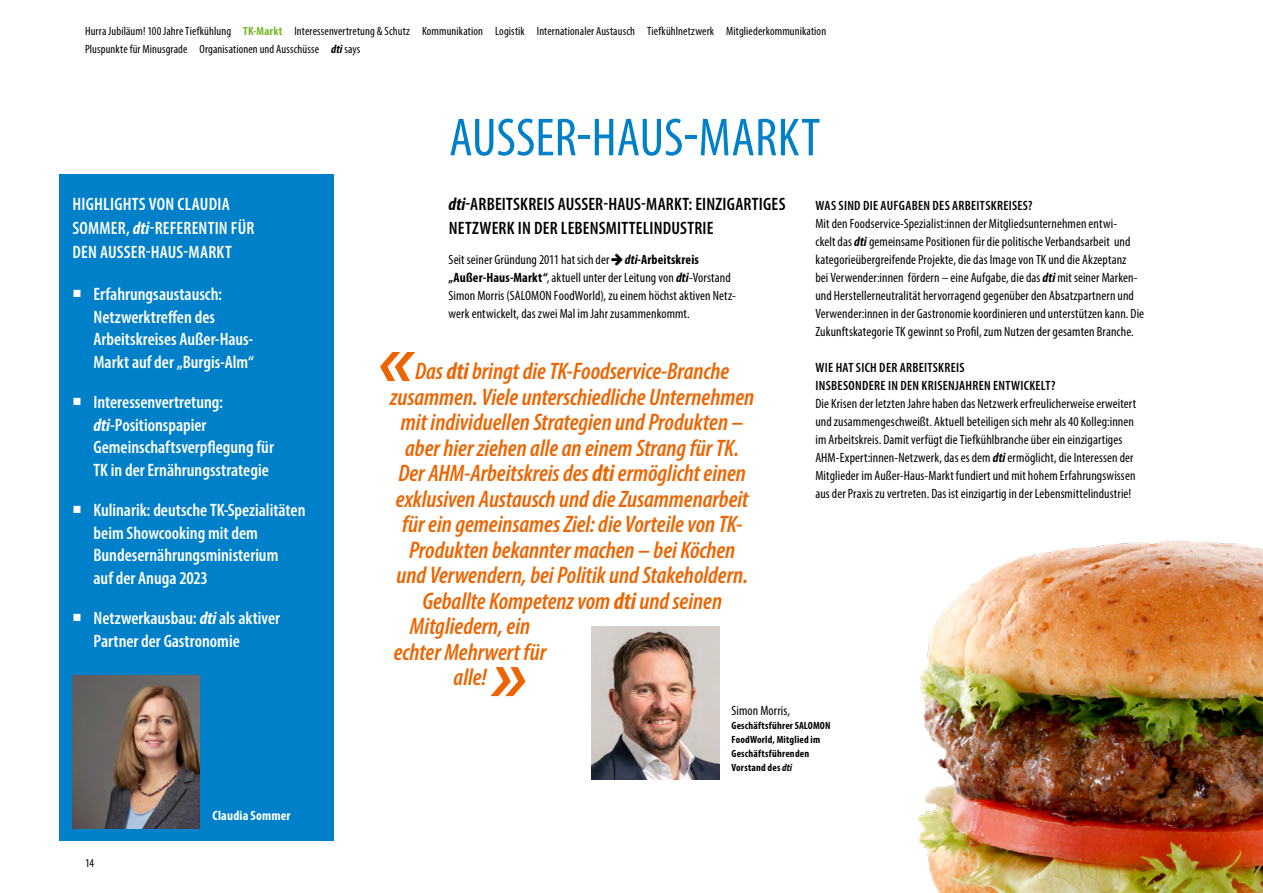
<style>
.page{position:relative;width:1263px;height:893px;background:#fff}
.page>*{position:absolute;margin:0;border:0;box-sizing:border-box;transform-origin:0 0}
.Zwischen{font:condensed 54px "Myriad Pro";color:#0080c8}
.Zitate{font:italic 600 condensed 24px "Myriad Pro";color:#ec6502}
.t1{font:600 condensed 18px/22.5px "Myriad Pro";color:#fff}
.t2{font:600 condensed 18px/24px "Myriad Pro";letter-spacing:.01em;color:#000}
.Fliesstext{font:condensed 13.5px/18px "Myriad Pro";letter-spacing:.005em;color:#000}
.t3{font:600 condensed 13.5px/18px "Myriad Pro";letter-spacing:.02em;color:#000}
.Name{font:700 condensed 13.5px "Myriad Pro";letter-spacing:.01em;color:#fff}
.Name-2{font:condensed 13.5px "Myriad Pro";letter-spacing:.01em;color:#000}
.t4{font:condensed 12px/18px "Myriad Pro";letter-spacing:.01em;color:#000}
.Position{font:700 condensed 10.5px/14px "Myriad Pro";letter-spacing:.02em;color:#000}
.s1{font-weight:700;color:#76b828}
.s2{font-weight:700;font-style:italic}
.s3{font-weight:700}
.s4{font-style:italic}
</style>
<div class="page">
<img style="left:917px;top:541px;width:346px;height:352px">
<div style="left:60px;top:174px;width:274px;height:666px;background:#0080c8"></div>
<svg style="left:380px;top:352px;width:35px;height:29px"></svg>
<svg style="left:490px;top:667px;width:35px;height:29px"></svg>
<img style="left:72px;top:675px;width:128px;height:153px">
<img style="left:592px;top:626px;width:127px;height:154px">
<p class="t4" style="left:85px;top:21px;width:743px">Hurra Jubiläum! 100 Jahre Tiefkühlung <span class="s1">TK-Markt</span> Interessenvertretung &amp; Schutz Kommunikation Logistik Internationaler Austausch Tiefkühlnetzwerk Mitgliederkommunikation<br>Pluspunkte für Minusgrade Organisationen und Ausschüsse <span class="s2">dti</span> says</p>
<h2 class="t1" style="left:72px;top:192px;width:184px;line-height:24px">HIGHLIGHTS VON CLAUDIA<br>SOMMER, <span class="s2">dti</span>-REFERENTIN FÜR<br>DEN AUSSER-HAUS-MARKT</h2>
<p class="t1" style="left:94px;top:283px;width:162px">Erfahrungsaustausch:<br>Netzwerktreffen des<br>Arbeitskreises Außer-Haus-<br>Markt auf der „Burgis-Alm“</p>
<p class="t1" style="left:94px;top:391px;width:182px">Interessenvertretung: <span class="s2">dti</span>-Positionspapier<br>Gemeinschaftsverpflegung für<br>TK in der Ernährungsstrategie</p>
<p class="t1" style="left:94px;top:499px;width:213px">Kulinarik: deutsche TK-Spezialitäten beim Showcooking mit dem<br>Bundesernährungsministerium<br>auf der Anuga 2023</p>
<p class="t1" style="left:94px;top:607px;width:188px">Netzwerkausbau: <span class="s2">dti</span> als aktiver<br>Partner der Gastronomie</p>
<p class="t4" style="left:85px;top:854px;width:10px">14</p>
<p class="Name" style="left:213px;top:807px;width:79px">Claudia Sommer</p>
<p class="Zwischen" style="left:449px;top:105px;width:373px">AUSSER-HAUS-MARKT</p>
<h2 class="t2" style="left:449px;top:192px;width:338px"><span class="s2">dti</span>-ARBEITSKREIS AUSSER-HAUS-MARKT: EINZIGARTIGES<br>NETZWERK IN DER LEBENSMITTELINDUSTRIE</h2>
<p class="Fliesstext" style="left:449px;top:250px;width:289px">Seit seiner Gründung 2011 hat sich der <span class="s2">dti</span><span class="s3">-Arbeitskreis „Außer-Haus-Markt“</span>, aktuell unter der Leitung von <span class="s2">dti</span>-Vorstand Simon Morris (SALOMON FoodWorld), zu einem höchst aktiven Netz&shy;werk entwickelt, das zwei Mal im Jahr zusammenkommt.</p>
<p class="Zitate" style="left:415px;top:357px;width:316px">Das <span class="s3">dti</span> bringt die TK-Foodservice-Branche</p>
<p class="Zitate" style="left:390px;top:382px;width:365px">zusammen. Viele unterschiedliche Unternehmen</p>
<p class="Zitate" style="left:401px;top:408px;width:344px">mit individuellen Strategien und Produkten –</p>
<p class="Zitate" style="left:405px;top:433px;width:336px">aber hier ziehen alle an einem Strang für TK.</p>
<p class="Zitate" style="left:398px;top:459px;width:349px">Der AHM-Arbeitskreis des <span class="s3">dti</span> ermöglicht einen</p>
<p class="Zitate" style="left:396px;top:484px;width:354px">exklusiven Austausch und die Zusammenarbeit</p>
<p class="Zitate" style="left:402px;top:510px;width:342px">für ein gemeinsames Ziel: die Vorteile von TK-</p>
<p class="Zitate" style="left:409px;top:535px;width:328px">Produkten bekannter machen – bei Köchen</p>
<p class="Zitate" style="left:396px;top:561px;width:353px">und Verwendern, bei Politik und Stakeholdern.</p>
<p class="Zitate" style="left:422px;top:586px;width:301px">Geballte Kompetenz vom <span class="s3">dti</span> und seinen</p>
<p class="Zitate" style="left:410px;top:612px;width:122px">Mitgliedern, ein</p>
<p class="Zitate" style="left:394px;top:637px;width:154px">echter Mehrwert für</p>
<p class="Zitate" style="left:453px;top:663px;width:35px">alle!</p>
<h3 class="t3" style="left:815px;top:196px;width:218px">WAS SIND DIE AUFGABEN DES ARBEITSKREISES?</h3>
<p class="Fliesstext" style="left:815px;top:214px;width:330px">Mit den Foodservice-Spezialist:innen der Mitgliedsunternehmen entwi-<br>ckelt das <span class="s2">dti</span> gemeinsame Positionen für die politische Verbandsarbeit und kategorieübergreifende Projekte, die das Image von TK und die Akzeptanz<br>bei Verwender:innen fördern – eine Aufgabe, die das <span class="s2">dti</span> mit seiner Marken&shy;und Herstellerneutralität hervorragend gegenüber den Absatzpartnern und Verwender:innen in der Gastronomie koordinieren und unterstützen kann. Die Zukunftskategorie TK gewinnt so Profil, zum Nutzen der gesamten Branche.</p>
<h3 class="t3" style="left:815px;top:358px;width:241px">WIE HAT SICH DER ARBEITSKREIS<br>INSBESONDERE IN DEN KRISENJAHREN ENTWICKELT?</h3>
<p class="Fliesstext" style="left:815px;top:394px;width:322px">Die Krisen der letzten Jahre haben das Netzwerk erfreulicherweise erweitert und zusammengeschweißt. Aktuell beteiligen sich mehr als 40 Kolleg:innen im Arbeitskreis. Damit verfügt die Tiefkühlbranche über ein einzigartiges AHM-Expert:innen-Netzwerk, das es dem <span class="s2">dti</span> ermöglicht, die Interessen der Mitglieder im Außer-Haus-Markt fundiert und mit hohem Erfahrungswissen aus der Praxis zu vertreten. Das ist einzigartig in der Lebensmittelindustrie!</p>
<p class="Name-2" style="left:731px;top:702px;width:60px">Simon Morris,</p>
<p class="Position" style="left:731px;top:718px;width:101px">Geschäftsführer SALOMON<br>FoodWorld, Mitglied im<br>Geschäftsführenden<br>Vorstand des <span class="s4">dti</span></p>
</div>
